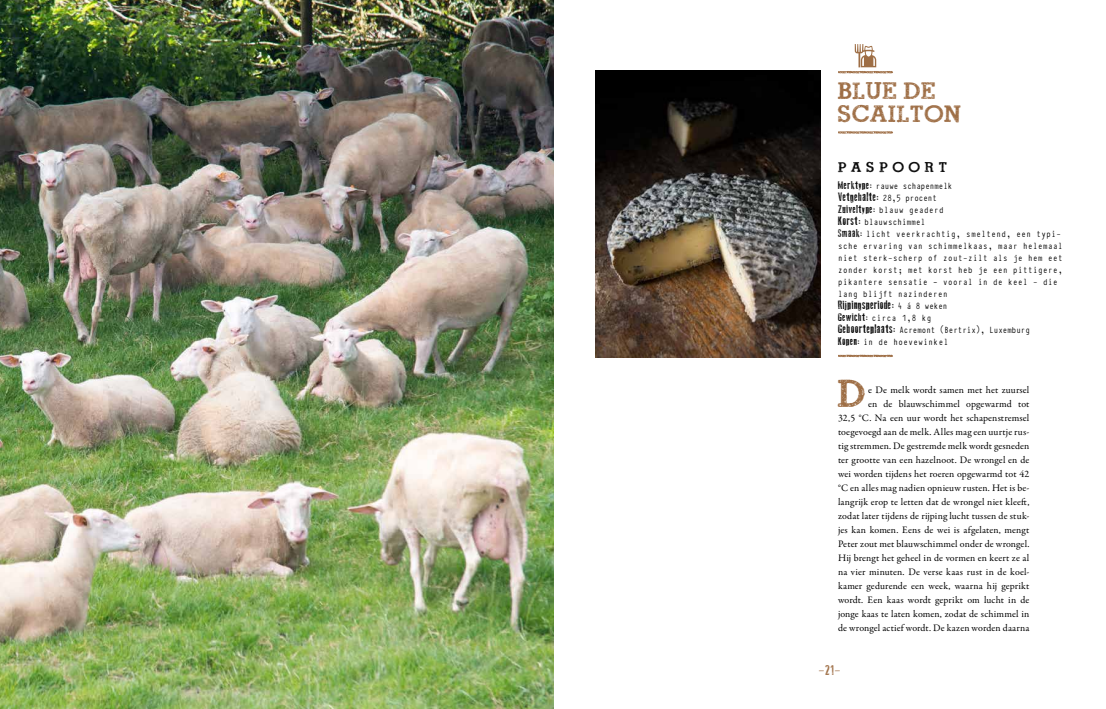
<style>
.page{position:relative;width:1106px;height:709px;background:#fff}
.page>*{position:absolute;margin:0;border:0;box-sizing:border-box;transform-origin:0 0}
.t1{font:49.3px "ROADMOVIE";color:#9e6e45}
.t2{font:30px/23px "ROADMOVIE";letter-spacing:-.02em;color:#9e6e45}
.t3{font:18px "ROADMOVIE";letter-spacing:.22em;color:#000}
.t4{font:12px "Old Press";letter-spacing:.04em;color:#000}
.t5{font:12px "Press Style";color:#9e6e45}
.t6{font:10px/14px "Garamond Premr Pro";letter-spacing:.01em;color:#000;text-align:right}
.t7{font:10px/12px "Typewriter Condensed";letter-spacing:.05em;color:#000}
.t8{font:10px/12px "Typewriter Condensed";color:#000}
.s1{font-size:29.9px}
.s2{font-family:"Old Press";font-size:11px}
.s3{font-family:"Typewriter Condensed";font-size:10px}
.s4{font-family:"Old Press";font-size:12px}
</style>
<div class="page">
<img style="left:595px;top:71px;width:226px;height:286px">
<svg style="left:838px;top:131px;width:55px;height:3px"></svg>
<img style="left:0;top:0;width:553px;height:709px">
<svg style="left:838px;top:44px;width:55px;height:29px"></svg>
<svg style="left:838px;top:354px;width:55px;height:3px"></svg>
<h2 class="t2" style="left:838px;top:77px;width:127px">blue <span class="s1">de </span>scailton</h2>
<h3 class="t3" style="left:838px;top:157px;width:111px">paspoort</h3>
<p class="t8" style="left:838px;top:179px;width:116px"><span class="s2">Merktype:</span> rauwe schapenmelk</p>
<p class="t4" style="left:838px;top:190px;width:100px">Vetgehalte: <span class="s3">28,5 procent</span></p>
<p class="t7" style="left:838px;top:203px;width:226px"><span class="s2">Zuiveltype:</span> blauw geaderd<br><span class="s4">Korst:</span> blauwschimmel<br><span class="s2">Smaak:</span> licht veerkrachtig, smeltend, een typi&shy;sche ervaring van schimmelkaas, maar helemaal niet sterk-scherp of zout-zilt als je hem eet zonder korst; met korst heb je een pittigere, pikantere sensatie – vooral in de keel - die lang blijft nazinderen</p>
<p class="t4" style="left:838px;top:298px;width:111px">Rijpingsperiode: <span class="s3">4 à 8 weken</span></p>
<p class="t8" style="left:838px;top:311px;width:193px"><span class="s2">Gewicht:</span> circa 1,8 kg<br><span class="s4">Geboorteplaats:</span> Acremont (Bertrix), Luxemburg<br><span class="s2">Kopen:</span> in de hoevewinkel</p>
<h1 class="t1" style="left:837px;top:368px;width:32px">D</h1>
<p class="t6" style="left:838px;top:383px;width:193px">e De melk wordt samen met het zuursel<br>en de blauwschimmel opgewarmd tot<br>32,5 °C. Na een uur wordt het schapenstremsel toegevoegd aan de melk. Alles mag een uurtje rus&shy;tig stremmen. De gestremde melk wordt gesneden ter grootte van een hazelnoot. De wrongel en de wei worden tijdens het roeren opgewarmd tot 42 °C en alles mag nadien opnieuw rusten. Het is be&shy;langrijk erop te letten dat de wrongel niet kleeft, zodat later tijdens de rijping lucht tussen de stuk&shy;jes kan komen. Eens de wei is afgelaten, mengt Peter zout met blauwschimmel onder de wrongel.<br>Hij brengt het geheel in de vormen en keert ze al na vier minuten. De verse kaas rust in de koel&shy;kamer gedurende een week, waarna hij geprikt wordt. Een kaas wordt geprikt om lucht in de jonge kaas te laten komen, zodat de schimmel in de wrongel actief wordt. De kazen worden daarna</p>
<p class="t5" style="left:818px;top:666px;width:23px">¯<sup>21</sup>¯</p>
</div>
